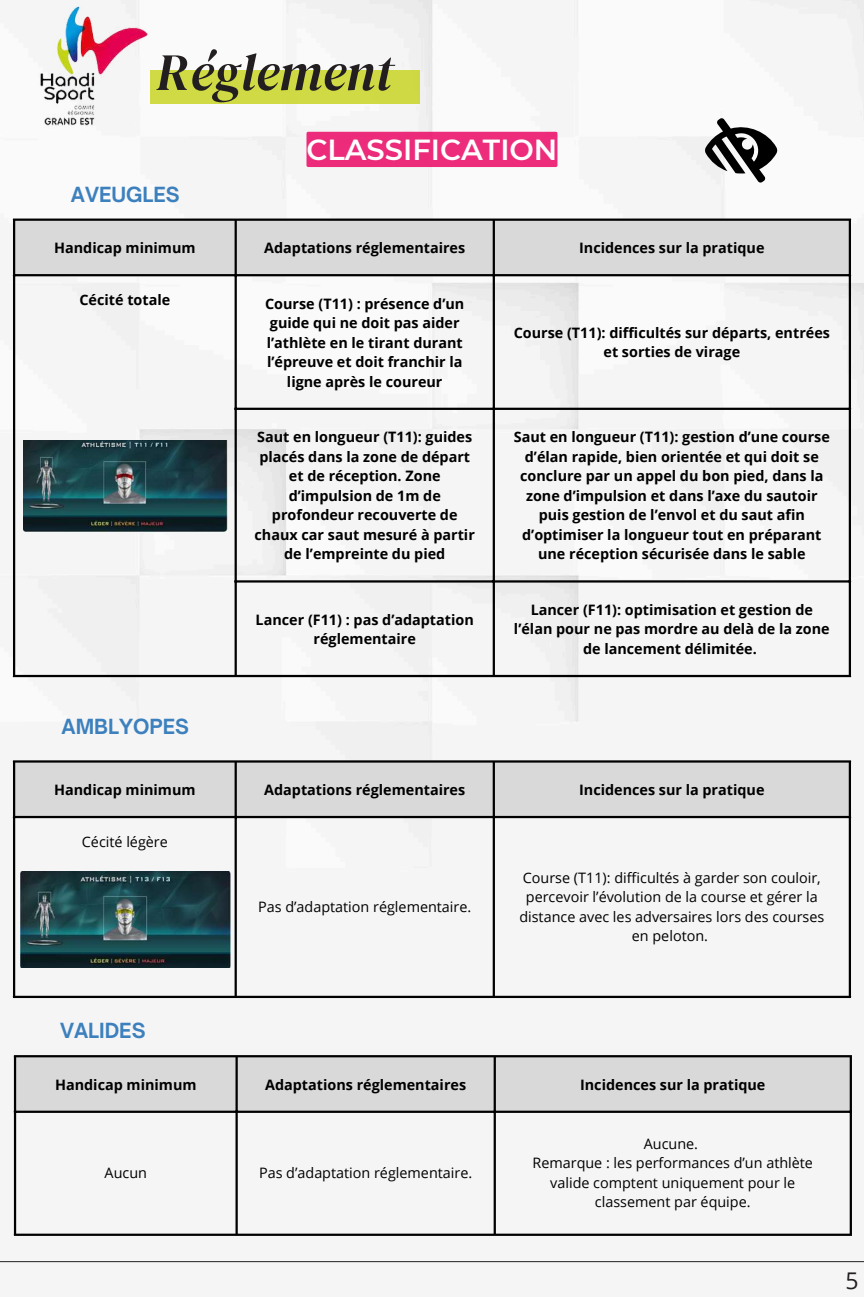
<style>
.page{position:relative;width:864px;height:1297px;background:#fff}
.page>*{position:absolute;margin:0;border:0;box-sizing:border-box;transform-origin:0 0}
.t1{font:italic 52.3px "DM Serif Display";color:#231f20}
.t2{font:600 29px "Montserrat";color:#fff}
.t3{font:23px "Open Sans";color:#231f20}
.t4{font:700 20px "Open Sauce One";color:#3c80bd}
.t5{font:700 14.4px/19.5px "Open Sans";color:#000;text-align:center}
.t6{font:14.4px/19.5px "Open Sans";color:#000;text-align:center}
</style>
<div class="page">
<div style="left:0;top:0;width:864px;height:1263px;background:#f5f5f5"></div>
<hr style="left:0;top:1260px;width:864px;height:1px;background:#231f20">
<img style="left:28px;top:2px;width:122px;height:130px">
<div style="left:150px;top:70px;width:269px;height:34px;background:#cfda45"></div>
<div style="left:15px;top:221px;width:834px;height:53px;background:#d9d9d9"></div>
<hr style="left:13px;top:221px;width:2px;height:453px;background:#000">
<hr style="left:235px;top:221px;width:2px;height:453px;background:#000">
<hr style="left:493px;top:221px;width:2px;height:453px;background:#000">
<hr style="left:849px;top:221px;width:2px;height:453px;background:#000">
<hr style="left:13px;top:218px;width:838px;height:3px;background:#000">
<hr style="left:13px;top:274px;width:838px;height:2px;background:#000">
<hr style="left:235px;top:407px;width:616px;height:3px;background:#000">
<hr style="left:235px;top:580px;width:616px;height:2px;background:#000">
<hr style="left:13px;top:674px;width:838px;height:3px;background:#000">
<img style="left:23px;top:440px;width:204px;height:92px">
<div style="left:15px;top:762px;width:834px;height:53px;background:#d9d9d9"></div>
<hr style="left:13px;top:762px;width:2px;height:233px;background:#000">
<hr style="left:235px;top:762px;width:2px;height:233px;background:#000">
<hr style="left:493px;top:762px;width:2px;height:233px;background:#000">
<hr style="left:849px;top:762px;width:2px;height:233px;background:#000">
<hr style="left:13px;top:760px;width:838px;height:2px;background:#000">
<hr style="left:13px;top:815px;width:838px;height:3px;background:#000">
<hr style="left:13px;top:995px;width:838px;height:2px;background:#000">
<img style="left:21px;top:871px;width:209px;height:95px">
<div style="left:16px;top:1057px;width:834px;height:53px;background:#d9d9d9"></div>
<hr style="left:14px;top:1057px;width:2px;height:176px;background:#000">
<hr style="left:236px;top:1057px;width:2px;height:176px;background:#000">
<hr style="left:494px;top:1057px;width:2px;height:176px;background:#000">
<hr style="left:850px;top:1057px;width:2px;height:176px;background:#000">
<hr style="left:14px;top:1054px;width:838px;height:3px;background:#000">
<hr style="left:14px;top:1110px;width:838px;height:2px;background:#000">
<hr style="left:14px;top:1233px;width:838px;height:2px;background:#000">
<svg style="left:705px;top:118px;width:72px;height:65px"></svg>
<div style="left:306px;top:132px;width:251px;height:35px;background:#ec2c7a"></div>
<h1 class="t1" style="left:156px;top:36px;width:238px">Réglement</h1>
<h3 class="t4" style="left:71px;top:181px;width:110px">AVEUGLES</h3>
<h2 class="t2" style="left:306px;top:131px;width:252px">CLASSIFICATION</h2>
<p class="t5" style="left:54px;top:238px;width:143px">Handicap minimum</p>
<p class="t5" style="left:264px;top:238px;width:203px">Adaptations réglementaires</p>
<p class="t5" style="left:579px;top:238px;width:187px">Incidences sur la pratique</p>
<p class="t5" style="left:79px;top:289px;width:92px">Cécité totale</p>
<p class="t5" style="left:265px;top:293px;width:201px">Course (T11) : présence d’un guide qui ne doit pas aider l’athlète en le tirant durant l’épreuve et doit franchir la ligne après le coureur</p>
<p class="t5" style="left:514px;top:322px;width:318px">Course (T11): difficultés sur départs, entrées et sorties de virage</p>
<p class="t5" style="left:255px;top:427px;width:222px">Saut en longueur (T11): guides placés dans la zone de départ et de réception. Zone d’impulsion de 1m de profondeur recouverte de chaux car saut mesuré à partir de l’empreinte du pied</p>
<p class="t5" style="left:514px;top:427px;width:318px">Saut en longueur (T11): gestion d’une course d’élan rapide, bien orientée et qui doit se conclure par un appel du bon pied, dans la zone d’impulsion et dans l’axe du sautoir puis gestion de l’envol et du saut afin d’optimiser la longueur tout en préparant une réception sécurisée dans le sable</p>
<h3 class="t4" style="left:62px;top:713px;width:129px">AMBLYOPES</h3>
<p class="t5" style="left:256px;top:609px;width:220px">Lancer (F11) : pas d’adaptation réglementaire</p>
<p class="t5" style="left:514px;top:599px;width:317px">Lancer (F11): optimisation et gestion de l’élan pour ne pas mordre au delà de la zone de lancement délimitée.</p>
<p class="t5" style="left:54px;top:779px;width:143px">Handicap minimum</p>
<p class="t5" style="left:264px;top:779px;width:203px">Adaptations réglementaires</p>
<p class="t5" style="left:579px;top:779px;width:187px">Incidences sur la pratique</p>
<p class="t6" style="left:82px;top:831px;width:88px">Cécité légère</p>
<p class="t6" style="left:258px;top:896px;width:215px">Pas d’adaptation réglementaire.</p>
<p class="t6" style="left:519px;top:867px;width:306px">Course (T11): difficultés à garder son couloir, percevoir l’évolution de la course et gérer la distance avec les adversaires lors des courses en peloton.</p>
<h3 class="t4" style="left:60px;top:1018px;width:87px">VALIDES</h3>
<p class="t5" style="left:55px;top:1073px;width:143px">Handicap minimum</p>
<p class="t5" style="left:265px;top:1073px;width:203px">Adaptations réglementaires</p>
<p class="t5" style="left:580px;top:1073px;width:187px">Incidences sur la pratique</p>
<p class="t6" style="left:105px;top:1162px;width:44px">Aucun</p>
<p class="t6" style="left:259px;top:1162px;width:215px">Pas d’adaptation réglementaire.</p>
<p class="t6" style="left:533px;top:1133px;width:282px">Aucune.<br>Remarque : les performances d’un athlète valide comptent uniquement pour le classement par équipe.</p>
<h3 class="t3" style="left:845px;top:1263px;width:15px">5</h3>
</div>
